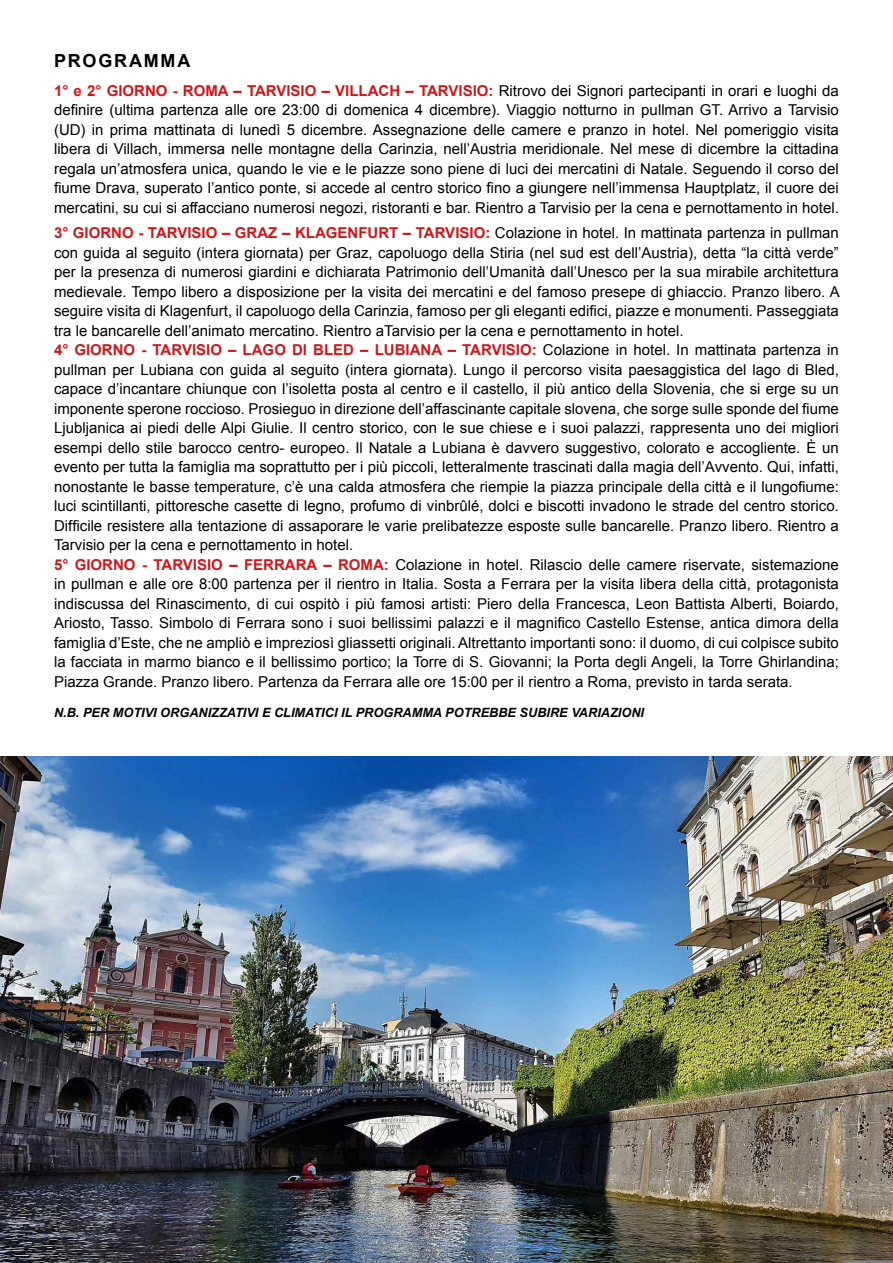
<style>
.page{position:relative;width:893px;height:1263px;background:#fff}
.page>*{position:absolute;margin:0;border:0;box-sizing:border-box;transform-origin:0 0}
.t1{font:700 18px "Arial";letter-spacing:.1em;color:#000}
.t2{font:15px/19.5px "Arial";color:#000;text-align:justify}
.t3{font:italic 700 12.75px "Arial";color:#000}
.s1{font-weight:700;color:#cd171a}
</style>
<div class="page">
<img style="left:0;top:757px;width:893px;height:506px">
<p class="t1" style="left:54px;top:49px;width:138px">PROGRAMMA</p>
<p class="t2" style="left:54px;top:81px;width:786px"><span class="s1">1° e 2° GIORNO - ROMA – TARVISIO – VILLACH – TARVISIO:</span> Ritrovo dei Signori partecipanti in orari e luoghi da definire (ultima partenza alle ore 23:00 di domenica 4 dicembre). Viaggio notturno in pullman GT. Arrivo a Tarvisio (UD) in prima mattinata di lunedì 5 dicembre. Assegnazione delle camere e pranzo in hotel. Nel pomeriggio visita libera di Villach, immersa nelle montagne della Carinzia, nell’Austria meridionale. Nel mese di dicembre la cittadina regala un’atmosfera unica, quando le vie e le piazze sono piene di luci dei mercatini di Natale. Seguendo il corso del fiume Drava, superato l’antico ponte, si accede al centro storico fino a giungere nell’immensa Hauptplatz, il cuore dei mercatini, su cui si affacciano numerosi negozi, ristoranti e bar. Rientro a Tarvisio per la cena e pernottamento in hotel.</p>
<p class="t2" style="left:54px;top:223px;width:787px;text-align:left"><span class="s1">3° GIORNO - TARVISIO – GRAZ – KLAGENFURT – TARVISIO:</span> Colazione in hotel. In mattinata partenza in pullman con guida al seguito (intera giornata) per Graz, capoluogo della Stiria (nel sud est dell’Austria), detta “la città verde” per la presenza di numerosi giardini e dichiarata Patrimonio dell’Umanità dall’Unesco per la sua mirabile architettura medievale. Tempo libero a disposizione per la visita dei mercatini e del famoso presepe di ghiaccio. Pranzo libero. A seguire visita di Klagenfurt, il capoluogo della Carinzia, famoso per gli eleganti edifici, piazze e monumenti. Passeggiata tra le bancarelle dell’animato mercatino. Rientro aTarvisio per la cena e pernottamento in hotel.<br><span class="s1">4° GIORNO - TARVISIO – LAGO DI BLED – LUBIANA – TARVISIO:</span> Colazione in hotel. In mattinata partenza in pullman per Lubiana con guida al seguito (intera giornata). Lungo il percorso visita paesaggistica del lago di Bled, capace d’incantare chiunque con l’isoletta posta al centro e il castello, il più antico della Slovenia, che si erge su un imponente sperone roccioso. Prosieguo in direzione dell’affascinante capitale slovena, che sorge sulle sponde del fiume Ljubljanica ai piedi delle Alpi Giulie. Il centro storico, con le sue chiese e i suoi palazzi, rappresenta uno dei migliori esempi dello stile barocco centro- europeo. Il Natale a Lubiana è davvero suggestivo, colorato e accogliente. È un evento per tutta la famiglia ma soprattutto per i più piccoli, letteralmente trascinati dalla magia dell’Avvento. Qui, infatti, nonostante le basse temperature, c’è una calda atmosfera che riempie la piazza principale della città e il lungofiume: luci scintillanti, pittoresche casette di legno, profumo di vinbrûlé, dolci e biscotti invadono le strade del centro storico.<br>Difficile resistere alla tentazione di assaporare le varie prelibatezze esposte sulle bancarelle. Pranzo libero. Rientro a Tarvisio per la cena e pernottamento in hotel.<br><span class="s1">5° GIORNO - TARVISIO – FERRARA – ROMA:</span> Colazione in hotel. Rilascio delle camere riservate, sistemazione in pullman e alle ore 8:00 partenza per il rientro in Italia. Sosta a Ferrara per la visita libera della città, protagonista indiscussa del Rinascimento, di cui ospitò i più famosi artisti: Piero della Francesca, Leon Battista Alberti, Boiardo, Ariosto, Tasso. Simbolo di Ferrara sono i suoi bellissimi palazzi e il magnifico Castello Estense, antica dimora della famiglia d’Este, che ne ampliò e impreziosì gliassetti originali. Altrettanto importanti sono: il duomo, di cui colpisce subito la facciata in marmo bianco e il bellissimo portico; la Torre di S. Giovanni; la Porta degli Angeli, la Torre Ghirlandina; Piazza Grande. Pranzo libero. Partenza da Ferrara alle ore 15:00 per il rientro a Roma, previsto in tarda serata.</p>
<p class="t3" style="left:54px;top:704px;width:592px">N.B. PER MOTIVI ORGANIZZATIVI E CLIMATICI IL PROGRAMMA POTREBBE SUBIRE VARIAZIONI</p>
</div>
